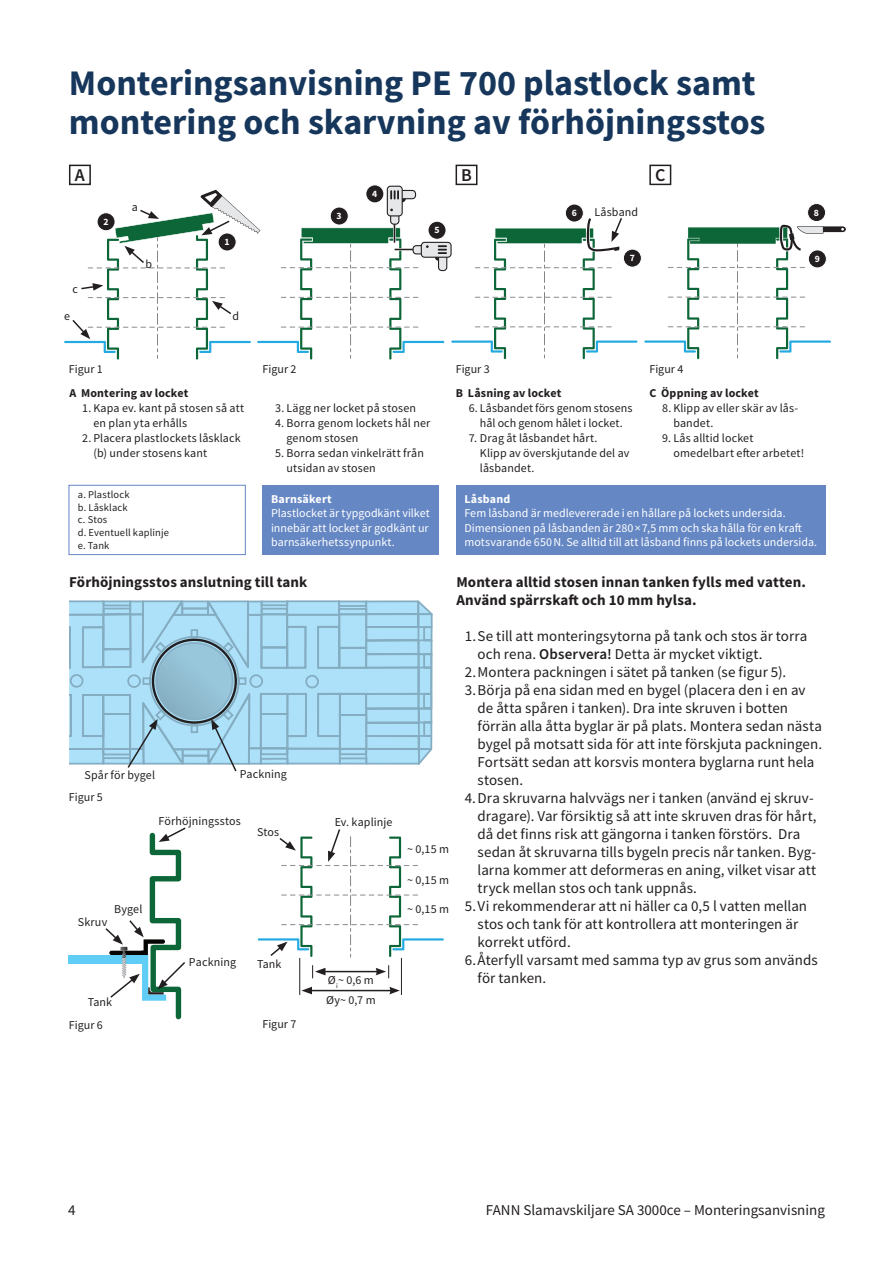
<style>
.page{position:relative;width:893px;height:1263px;background:#fff}
.page>*{position:absolute;margin:0;border:0;box-sizing:border-box;transform-origin:0 0}
.t1{font:700 36px/39px "Source Sans Pro";color:#16375b}
.t2{font:600 18px "Source Sans Pro";color:#231f20}
.t3{font:15px "Source Sans Pro";color:#231f20}
.t4{font:700 15px/18px "Source Sans Pro";letter-spacing:.005em;color:#231f20}
.t5{font:12px/15px "Source Sans Pro";letter-spacing:.01em;color:#231f20}
.t6{font:12px/14.4px "Source Sans Pro";color:#fff;text-align:justify}
.t7{font:700 12px "Source Sans Pro";letter-spacing:.015em;color:#231f20}
.t8{font:700 12px "Source Sans Pro";letter-spacing:.015em;color:#fff}
.t9{font:10.5px/12.6px "Source Sans Pro";letter-spacing:.015em;color:#231f20}
.t10{font:700 9.75px "Source Sans Pro";color:#fff}
.s1{font-weight:600}
</style>
<div class="page">
<svg style="left:644px;top:225px;width:202px;height:134px"></svg>
<div style="left:69px;top:165px;width:22px;height:20px;border:2px solid #231f20"></div>
<div style="left:456px;top:165px;width:21px;height:20px;border:2px solid #231f20"></div>
<div style="left:649px;top:165px;width:22px;height:20px;border:2px solid #231f20"></div>
<svg style="left:64px;top:186px;width:573px;height:174px"></svg>
<div style="left:263px;top:485px;width:176px;height:70px;background:#6587c4"></div>
<div style="left:69px;top:485px;width:177px;height:70px;border:1px solid #6587c4"></div>
<div style="left:456px;top:485px;width:370px;height:70px;background:#6587c4"></div>
<hr style="left:299px;top:958px;width:1px;height:37px;background:#231f20">
<hr style="left:401px;top:958px;width:1px;height:37px;background:#231f20">
<hr style="left:323px;top:971px;width:55px;height:1px;background:#231f20">
<svg style="left:312px;top:965px;width:13px;height:13px"></svg>
<svg style="left:376px;top:965px;width:13px;height:13px"></svg>
<hr style="left:310px;top:990px;width:82px;height:1px;background:#231f20">
<svg style="left:301px;top:987px;width:11px;height:7px"></svg>
<svg style="left:389px;top:987px;width:11px;height:7px"></svg>
<svg style="left:258px;top:829px;width:186px;height:128px"></svg>
<svg style="left:69px;top:600px;width:364px;height:172px;background:#a6d4e9"></svg>
<div style="left:69px;top:955px;width:79px;height:9px;background:#5fcdf5"></div>
<svg style="left:105px;top:827px;width:81px;height:193px"></svg>
<div style="left:218px;top:233px;width:18px;height:18px;background:#231f20;border-radius:50%"></div>
<div style="left:218px;top:233px;width:18px;height:18px;border:1px solid #fff;border-radius:50%"></div>
<div style="left:97px;top:213px;width:18px;height:18px;background:#231f20;border-radius:50%"></div>
<div style="left:97px;top:212px;width:18px;height:19px;border:1px solid #fff;border-radius:50%"></div>
<div style="left:330px;top:207px;width:18px;height:18px;background:#231f20;border-radius:50%"></div>
<div style="left:330px;top:207px;width:19px;height:18px;border:1px solid #fff;border-radius:50%"></div>
<div style="left:366px;top:185px;width:18px;height:18px;background:#231f20;border-radius:50%"></div>
<div style="left:366px;top:185px;width:18px;height:18px;border:1px solid #fff;border-radius:50%"></div>
<div style="left:428px;top:221px;width:18px;height:18px;background:#231f20;border-radius:50%"></div>
<div style="left:428px;top:221px;width:18px;height:19px;border:1px solid #fff;border-radius:50%"></div>
<div style="left:565px;top:204px;width:18px;height:18px;background:#231f20;border-radius:50%"></div>
<div style="left:565px;top:204px;width:19px;height:18px;border:1px solid #fff;border-radius:50%"></div>
<div style="left:623px;top:249px;width:18px;height:18px;background:#231f20;border-radius:50%"></div>
<div style="left:623px;top:249px;width:19px;height:18px;border:1px solid #fff;border-radius:50%"></div>
<div style="left:807px;top:203px;width:19px;height:19px;background:#231f20;border-radius:50%"></div>
<div style="left:807px;top:203px;width:19px;height:19px;border:1px solid #fff;border-radius:50%"></div>
<div style="left:808px;top:250px;width:18px;height:18px;background:#231f20;border-radius:50%"></div>
<div style="left:808px;top:250px;width:19px;height:18px;border:1px solid #fff;border-radius:50%"></div>
<h1 class="t1" style="left:69px;top:63px;width:698px">Monteringsanvisning PE 700 plastlock samt montering och skarvning av förhöjningsstos</h1>
<p class="t2" style="left:75px;top:163px;width:12px">A</p>
<p class="t2" style="left:461px;top:163px;width:12px">B</p>
<p class="t2" style="left:655px;top:163px;width:12px">C</p>
<p class="t5" style="left:73px;top:281px;width:7px">c</p>
<p class="t10" style="left:103px;top:215px;width:7px">2</p>
<p class="t5" style="left:132px;top:199px;width:8px">a</p>
<p class="t5" style="left:145px;top:256px;width:8px">b</p>
<p class="t10" style="left:225px;top:235px;width:7px">1</p>
<p class="t5" style="left:64px;top:308px;width:7px">e</p>
<p class="t5" style="left:232px;top:309px;width:8px">d</p>
<p class="t5" style="left:69px;top:362px;width:35px">Figur 1</p>
<p class="t7" style="left:69px;top:385px;width:121px">A Montering av locket</p>
<p class="t5" style="left:93px;top:400px;width:152px;text-indent:-11px">1. Kapa ev. kant på stosen så att en plan yta erhålls</p>
<p class="t5" style="left:93px;top:430px;width:149px;text-indent:-11px">2. Placera plastlockets låsklack (b) under stosens kant</p>
<p class="t10" style="left:337px;top:209px;width:7px">3</p>
<p class="t10" style="left:372px;top:187px;width:7px">4</p>
<p class="t10" style="left:434px;top:223px;width:7px">5</p>
<p class="t10" style="left:572px;top:206px;width:7px">6</p>
<p class="t5" style="left:594px;top:205px;width:45px">Låsband</p>
<p class="t10" style="left:630px;top:251px;width:7px">7</p>
<p class="t10" style="left:814px;top:206px;width:7px">8</p>
<p class="t10" style="left:815px;top:252px;width:7px">9</p>
<p class="t5" style="left:263px;top:362px;width:35px">Figur 2</p>
<p class="t5" style="left:456px;top:362px;width:35px">Figur 3</p>
<p class="t5" style="left:649px;top:362px;width:35px">Figur 4</p>
<p class="t5" style="left:275px;top:400px;width:143px">3. Lägg ner locket på stosen</p>
<p class="t5" style="left:286px;top:415px;width:145px;text-indent:-11px">4. Borra genom lockets hål ner genom stosen</p>
<p class="t5" style="left:286px;top:445px;width:139px;text-indent:-11px">5. Borra sedan vinkelrätt från utsidan av stosen</p>
<p class="t7" style="left:456px;top:385px;width:107px">B Låsning av locket</p>
<p class="t5" style="left:469px;top:400px;width:165px;text-align:center">6. Låsbandet förs genom stosens hål och genom hålet i locket.</p>
<p class="t5" style="left:480px;top:430px;width:151px;text-indent:-11px">7. Drag åt låsbandet hårt.<br>Klipp av överskjutande del av låsbandet.</p>
<p class="t7" style="left:649px;top:385px;width:111px">C Öppning av locket</p>
<p class="t5" style="left:673px;top:400px;width:126px;text-indent:-11px">8. Klipp av eller skär av lås&shy;bandet.</p>
<p class="t5" style="left:673px;top:430px;width:132px;text-indent:-11px">9. Lås alltid locket omedelbart efter arbetet!</p>
<p class="t9" style="left:78px;top:488px;width:93px">a. Plastlock<br>b. Låsklack<br>c. Stos<br>d. Eventuell kaplinje e. Tank</p>
<p class="t8" style="left:464px;top:491px;width:47px">Låsband</p>
<p class="t8" style="left:271px;top:491px;width:62px">Barnsäkert</p>
<p class="t6" style="left:271px;top:506px;width:160px">Plastlocket är typgodkänt vilket innebär att locket är godkänt ur barnsäkerhetssynpunkt.</p>
<p class="t6" style="left:464px;top:506px;width:354px;text-align:left">Fem låsband är medlevererade i en hållare på lockets undersida.<br>Dimensionen på låsbanden är 280×7,5 mm och ska hålla för en kraft motsvarande 650N. Se alltid till att låsband finns på lockets undersida.</p>
<p class="t4" style="left:69px;top:573px;width:240px">Förhöjningsstos anslutning till tank</p>
<p class="t5" style="left:85px;top:767px;width:72px">Spår för bygel</p>
<p class="t5" style="left:240px;top:767px;width:49px">Packning</p>
<p class="t5" style="left:69px;top:789px;width:35px">Figur 5</p>
<p class="t5" style="left:158px;top:813px;width:84px">Förhöjningsstos</p>
<p class="t5" style="left:257px;top:825px;width:24px">Stos</p>
<p class="t5" style="left:78px;top:915px;width:31px">Skruv</p>
<p class="t5" style="left:114px;top:902px;width:30px">Bygel</p>
<p class="t5" style="left:88px;top:995px;width:26px">Tank</p>
<p class="t5" style="left:189px;top:954px;width:49px">Packning</p>
<p class="t5" style="left:257px;top:956px;width:26px">Tank</p>
<p class="t5" style="left:69px;top:1017px;width:35px">Figur 6</p>
<p class="t5" style="left:262px;top:1017px;width:35px">Figur 7</p>
<p class="t5" style="left:335px;top:814px;width:59px">Ev. kaplinje</p>
<p class="t5" style="left:326px;top:970px;width:51px;line-height:19.6px">Ø<sub>i</sub>~ 0,6 m<br>Øy~ 0,7 m</p>
<p class="t4" style="left:456px;top:573px;width:351px">Montera alltid stosen innan tanken fylls med vatten.<br>Använd spärrskaft och 10 mm hylsa.</p>
<p class="t3" style="left:465px;top:627px;width:344px">1.Se till att monteringsytorna på tank och stos är torra</p>
<p class="t3" style="left:478px;top:645px;width:286px">och rena. <span class="s1">Observera!</span> Detta är mycket viktigt.</p>
<p class="t3" style="left:465px;top:663px;width:323px">2.Montera packningen i sätet på tanken (se figur 5).</p>
<p class="t3" style="left:465px;top:681px;width:342px">3.Börja på ena sidan med en bygel (placera den i en av</p>
<p class="t3" style="left:478px;top:699px;width:312px">de åtta spåren i tanken). Dra inte skruven i botten</p>
<p class="t3" style="left:478px;top:717px;width:346px">förrän alla åtta byglar är på plats. Montera sedan nästa</p>
<p class="t3" style="left:478px;top:735px;width:346px">bygel på motsatt sida för att inte förskjuta packningen.</p>
<p class="t3" style="left:478px;top:753px;width:338px">Fortsätt sedan att korsvis montera byglarna runt hela</p>
<p class="t3" style="left:478px;top:771px;width:47px">stosen.</p>
<p class="t3" style="left:465px;top:789px;width:350px">4.Dra skruvarna halvvägs ner i tanken (använd ej skruv-</p>
<p class="t3" style="left:478px;top:807px;width:341px">dragare). Var försiktig så att inte skruven dras för hårt,</p>
<p class="t3" style="left:478px;top:825px;width:324px">då det finns risk att gängorna i tanken förstörs. Dra</p>
<p class="t3" style="left:478px;top:843px;width:340px">sedan åt skruvarna tills bygeln precis når tanken. Byg-</p>
<p class="t3" style="left:478px;top:861px;width:340px">larna kommer att deformeras en aning, vilket visar att</p>
<p class="t3" style="left:478px;top:879px;width:221px">tryck mellan stos och tank uppnås.</p>
<p class="t3" style="left:465px;top:897px;width:344px">5.Vi rekommenderar att ni häller ca 0,5 l vatten mellan</p>
<p class="t3" style="left:478px;top:915px;width:322px">stos och tank för att kontrollera att monteringen är</p>
<p class="t3" style="left:478px;top:933px;width:95px">korrekt utförd.</p>
<p class="t3" style="left:465px;top:951px;width:354px">6.Återfyll varsamt med samma typ av grus som används</p>
<p class="t3" style="left:478px;top:969px;width:70px">för tanken.</p>
<p class="t5" style="left:407px;top:841px;width:44px">~ 0,15 m</p>
<p class="t5" style="left:407px;top:872px;width:44px">~ 0,15 m</p>
<p class="t5" style="left:407px;top:901px;width:44px">~ 0,15 m</p>
<p class="t3" style="left:68px;top:1200px;width:9px">4</p>
<p class="t3" style="left:486px;top:1200px;width:340px">FANN Slamavskiljare SA 3000ce – Monteringsanvisning</p>
</div>
